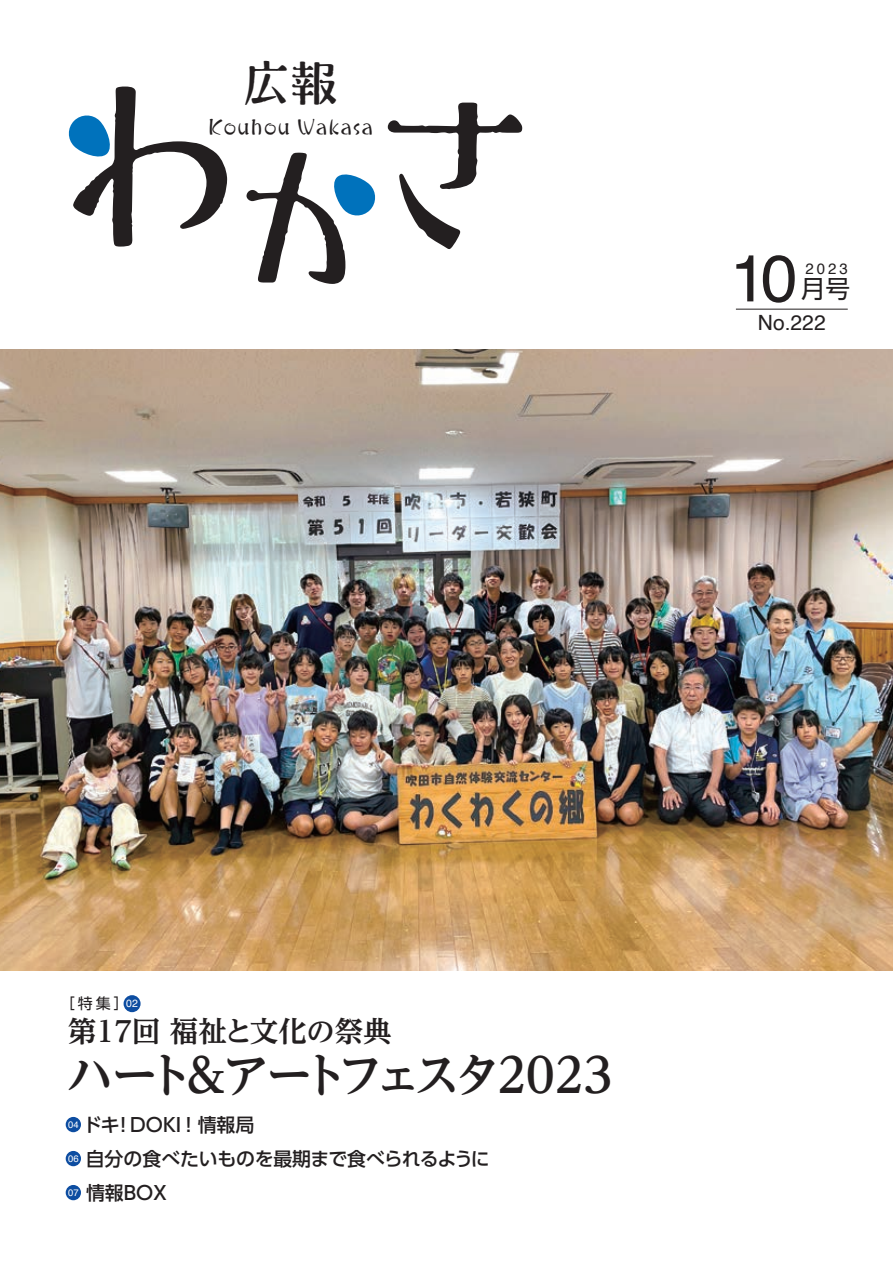
<style>
.page{position:relative;width:893px;height:1263px;background:#fff}
.page>*{position:absolute;margin:0;border:0;box-sizing:border-box;transform-origin:0 0}
.t1{font:66px "Helvetica";color:#231f20}
.t2{font:700 48px "UD Reimin Pr 6";letter-spacing:-.205em;color:#231f20}
.t3{font:700 46.95px "P Hasemin Std";color:#231f20}
.t4{font:700 28.5px "UD Reimin Pr 6";letter-spacing:-.015em;color:#231f20}
.t5{font:24.75px "UD Shin Go Pr 6";color:#231f20}
.t6{font:21px "Helvetica";color:#231f20}
.t7{font:700 19.5px "P Hasemin Std";color:#231f20}
.t8{font:500 18.9px/34px "UD Shin Go Pr 6";letter-spacing:-.01em;color:#231f20}
.t9{font:15px "UD Shin Go Pr 6";color:#231f20}
.t10{font:15px "Helvetica";color:#231f20}
.s1{font-family:"Helvetica";font-size:10.5px;color:#fff}
</style>
<div class="page">
<svg style="left:388px;top:103px;width:134px;height:146px"></svg>
<svg style="left:68px;top:87px;width:159px;height:160px"></svg>
<svg style="left:247px;top:153px;width:128px;height:131px"></svg>
<div style="left:124px;top:995px;width:17px;height:17px;background:#0d4da1;border-radius:50%"></div>
<div style="left:66px;top:1117px;width:15px;height:15px;background:#0d4da1;border-radius:50%"></div>
<div style="left:66px;top:1151px;width:15px;height:15px;background:#0d4da1;border-radius:50%"></div>
<div style="left:66px;top:1185px;width:15px;height:15px;background:#0d4da1;border-radius:50%"></div>
<hr style="left:736px;top:309px;width:112px;height:1px;background:#231f20">
<img style="left:0;top:349px;width:893px;height:621px">
<h3 class="t3" style="left:244px;top:51px;width:95px">広報</h3>
<p class="t7" style="left:207px;top:113px;width:168px">Kouhou Wakasa</p>
<h1 class="t1" style="left:730px;top:227px;width:69px">10</h1>
<p class="t10" style="left:805px;top:257px;width:44px">2023</p>
<p class="t6" style="left:758px;top:306px;width:69px">No.222</p>
<h3 class="t5" style="left:801px;top:269px;width:51px">月号</h3>
<p class="t9" style="left:60px;top:991px;width:80px">［特集］<span class="s1">02</span></p>
<h3 class="t4" style="left:68px;top:1008px;width:325px">第１7回 福祉と文化の祭典</h3>
<h2 class="t2" style="left:67px;top:1036px;width:546px">ハート＆アートフェスタ２０２3</h2>
<p class="t8" style="left:68px;top:1107px;width:423px"><sup>04</sup> ドキ! DOKI！情報局<br><sup>06</sup> 自分の食べたいものを最期まで食べられるように<br><sup>07</sup> 情報BOX</p>
</div>
